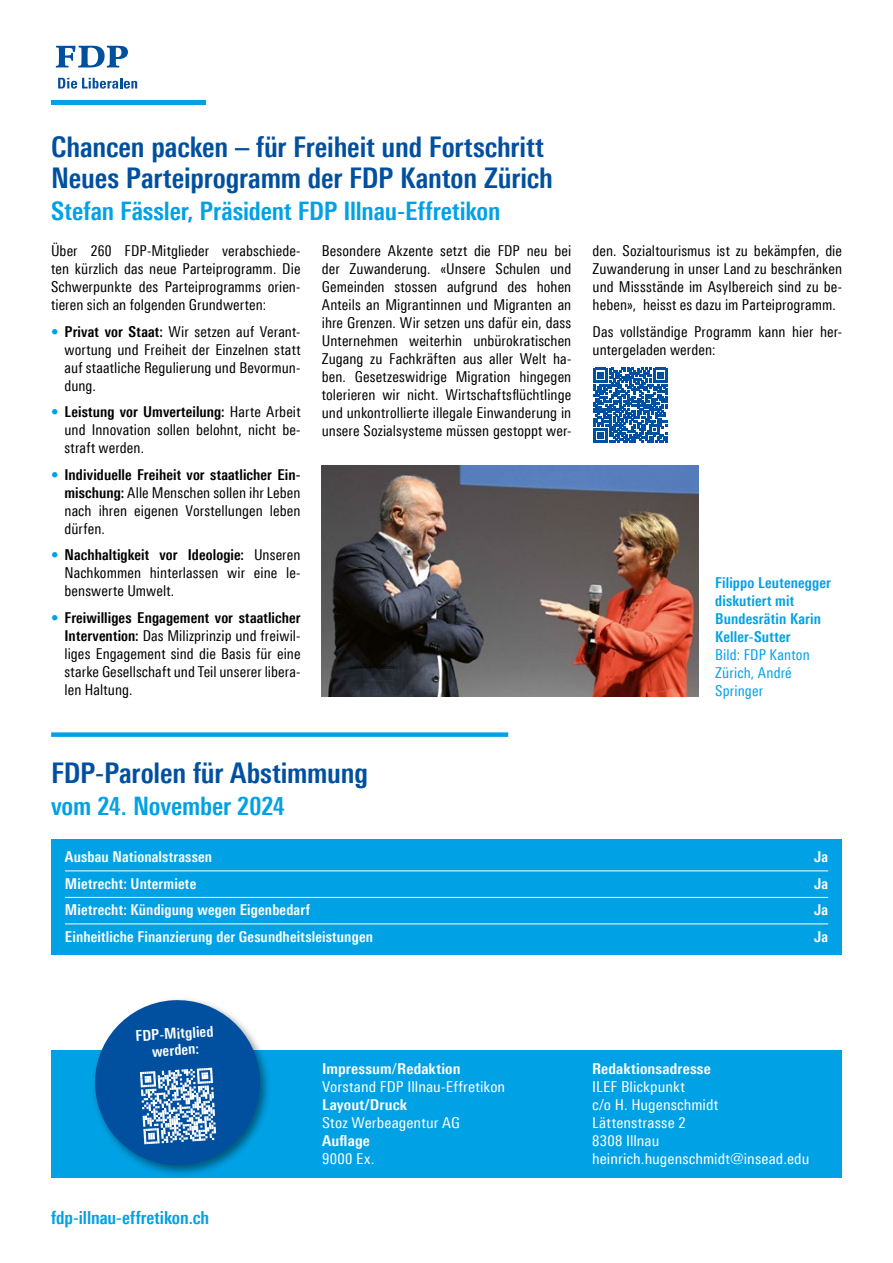
<style>
.page{position:relative;width:893px;height:1263px;background:#fff}
.page>*{position:absolute;margin:0;border:0;box-sizing:border-box;transform-origin:0 0}
.t1{font:700 28.5px/31.5px "Linotype Univers 620 Cn";letter-spacing:-.005em;color:#00509f}
.t2{font:700 25.5px "Linotype Univers 620 Cn";letter-spacing:-.005em;color:#00a1e5}
.t3{font:700 18px "Linotype Univers 620 Cn";letter-spacing:-.005em;color:#00a1e5}
.t4{font:15px/18px "Linotype Univers 420 Cn";letter-spacing:.005em;color:#000;text-align:justify}
.t5{font:700 15px/16.5px "Linotype Univers 620 Cn";letter-spacing:.01em;color:#fff;text-align:center}
.t6{font:700 15px "Linotype Univers 620 Cn";letter-spacing:.005em;color:#000}
.t7{font:15px/18px "Linotype Univers 420 Cn";letter-spacing:.005em;color:#fff;scale:1.08 1}
.t8{font:700 15px/18px "Linotype Univers 620 Cn";letter-spacing:.01em;color:#00a1e5}
.t9{font:700 15px "Linotype Univers 620 Cn";letter-spacing:.01em;color:#fff;scale:1.08 1}
.t10{font:15px/18px "Linotype Univers 420 Cn";letter-spacing:.01em;color:#00a1e5}
.s1{color:#00a1e5}
.s2{font-family:"Linotype Univers 620 Cn";font-weight:700}
.s3{font-family:"Linotype Univers 420 Cn";font-weight:400;color:#00a1e5}
.s4{font-family:"Linotype Univers 420 Cn";font-weight:400}
</style>
<div class="page">
<div style="left:51px;top:100px;width:155px;height:5px;background:#00a1e5"></div>
<svg style="left:58px;top:78px;width:79px;height:11px"></svg>
<svg style="left:56px;top:46px;width:72px;height:22px"></svg>
<div style="left:51px;top:838px;width:791px;height:116px;background:#00a1e5"></div>
<hr style="left:65px;top:871px;width:763px;height:1px;background:#fff">
<hr style="left:65px;top:897px;width:763px;height:1px;background:#fff">
<hr style="left:65px;top:924px;width:763px;height:1px;background:#fff">
<div style="left:51px;top:732px;width:457px;height:5px;background:#00a1e5"></div>
<div style="left:51px;top:1051px;width:791px;height:127px;background:#00a1e5"></div>
<div style="left:91px;top:996px;width:181px;height:181px;background:#000;opacity:.45"></div>
<svg style="left:92px;top:997px;width:171px;height:171px"></svg>
<img style="left:321px;top:466px;width:377px;height:230px">
<svg style="left:593px;top:368px;width:74px;height:74px"></svg>
<h1 class="t1" style="left:51px;top:131px;width:503px">Chancen packen – für Freiheit und Fortschritt<br>Neues Parteiprogramm der FDP Kanton Zürich</h1>
<h2 class="t2" style="left:51px;top:195px;width:451px">Stefan Fässler, Präsident FDP Illnau-Effretikon</h2>
<p class="t4" style="left:51px;top:242px;width:251px">Über 260 FDP-Mitglieder verabschiede&shy;ten kürzlich das neue Parteiprogramm. Die Schwerpunkte des Parteiprogramms orien&shy;tieren sich an folgenden Grundwerten:</p>
<p class="t4" style="left:65px;top:322px;width:238px;text-indent:-13px"><span class="s1">•</span> <span class="s2">Privat vor Staat:</span> Wir setzen auf Verant&shy;wortung und Freiheit der Einzelnen statt auf staatliche Regulierung und Bevormun&shy;dung.</p>
<p class="t6" style="left:51px;top:403px;width:251px"><span class="s3">•</span> Leistung vor Umverteilung: <span class="s4">Harte Arbeit</span></p>
<p class="t4" style="left:65px;top:421px;width:238px">und Innovation sollen belohnt, nicht be&shy;straft werden.</p>
<p class="t6" style="left:51px;top:465px;width:251px"><span class="s3">•</span> Individuelle Freiheit vor staatlicher Ein-</p>
<p class="t4" style="left:65px;top:483px;width:238px"><span class="s2">mischung:</span> Alle Menschen sollen ihr Leben nach ihren eigenen Vorstellungen leben dürfen.</p>
<p class="t6" style="left:51px;top:546px;width:251px"><span class="s3">•</span> Nachhaltigkeit vor Ideologie: <span class="s4">Unseren</span></p>
<p class="t4" style="left:65px;top:564px;width:238px">Nachkommen hinterlassen wir eine le&shy;benswerte Umwelt.</p>
<p class="t6" style="left:51px;top:608px;width:251px"><span class="s3">•</span> Freiwilliges Engagement vor staatlicher</p>
<p class="t4" style="left:65px;top:626px;width:238px"><span class="s2">Intervention:</span> Das Milizprinzip und freiwil&shy;liges Engagement sind die Basis für eine starke Gesellschaft und Teil unserer libera&shy;len Haltung.</p>
<p class="t4" style="left:322px;top:242px;width:251px">Besondere Akzente setzt die FDP neu bei der Zuwanderung. «Unsere Schulen und Gemeinden stossen aufgrund des hohen Anteils an Migrantinnen und Migranten an ihre Grenzen. Wir setzen uns dafür ein, dass Unternehmen weiterhin unbürokratischen Zugang zu Fachkräften aus aller Welt ha&shy;ben. Gesetzeswidrige Migration hingegen tolerieren wir nicht. Wirtschaftsflüchtlinge und unkontrollierte illegale Einwanderung in unsere Sozialsysteme müssen gestoppt wer-</p>
<p class="t4" style="left:593px;top:242px;width:251px">den. Sozialtourismus ist zu bekämpfen, die Zuwanderung in unser Land zu beschränken und Missstände im Asylbereich sind zu be&shy;heben», heisst es dazu im Parteiprogramm.</p>
<p class="t4" style="left:593px;top:322px;width:251px">Das vollständige Programm kann hier her&shy;untergeladen werden:</p>
<p class="t8" style="left:715px;top:574px;width:117px">Filippo Leutenegger diskutiert mit<br>Bundesrätin Karin<br>Keller-Sutter</p>
<p class="t10" style="left:715px;top:646px;width:96px">Bild: FDP Kanton<br>Zürich, André<br>Springer</p>
<h1 class="t1" style="left:51px;top:757px;width:319px">FDP-Parolen für Abstimmung</h1>
<h2 class="t2" style="left:51px;top:790px;width:235px">vom 24. November 2024</h2>
<p class="t5" style="left:65px;top:848px;width:149px">Ausbau Nationalstrassen</p>
<p class="t5" style="left:814px;top:848px;width:16px">Ja</p>
<p class="t5" style="left:65px;top:875px;width:133px">Mietrecht: Untermiete</p>
<p class="t5" style="left:814px;top:875px;width:16px">Ja</p>
<p class="t5" style="left:65px;top:901px;width:246px">Mietrecht: Kündigung wegen Eigenbedarf</p>
<p class="t5" style="left:814px;top:901px;width:16px">Ja</p>
<p class="t5" style="left:65px;top:928px;width:310px">Einheitliche Finanzierung der Gesundheitsleistungen</p>
<p class="t5" style="left:814px;top:928px;width:16px">Ja</p>
<p class="t5" style="left:135px;top:1028px;width:80px;rotate:-4deg">FDP-Mitglied werden:</p>
<p class="t3" style="left:51px;top:1207px;width:160px">fdp-illnau-effretikon.ch</p>
<p class="t9" style="left:322px;top:1060px;width:130px">Impressum<span class="s4">/</span>Redaktion</p>
<p class="t7" style="left:322px;top:1078px;width:171px">Vorstand FDP Illnau-Effretikon</p>
<p class="t9" style="left:322px;top:1096px;width:80px">Layout/Druck</p>
<p class="t7" style="left:322px;top:1114px;width:129px">Stoz Werbeagentur AG</p>
<p class="t9" style="left:322px;top:1132px;width:46px">Auflage</p>
<p class="t7" style="left:322px;top:1150px;width:50px">9000 Ex.</p>
<p class="t9" style="left:592px;top:1060px;width:111px">Redaktionsadresse</p>
<p class="t7" style="left:592px;top:1078px;width:203px">ILEF Blickpunkt<br>c/o H. Hugenschmidt<br>Lättenstrasse 2<br>8308 Illnau heinrich.hugenschmidt@insead.edu</p>
</div>
